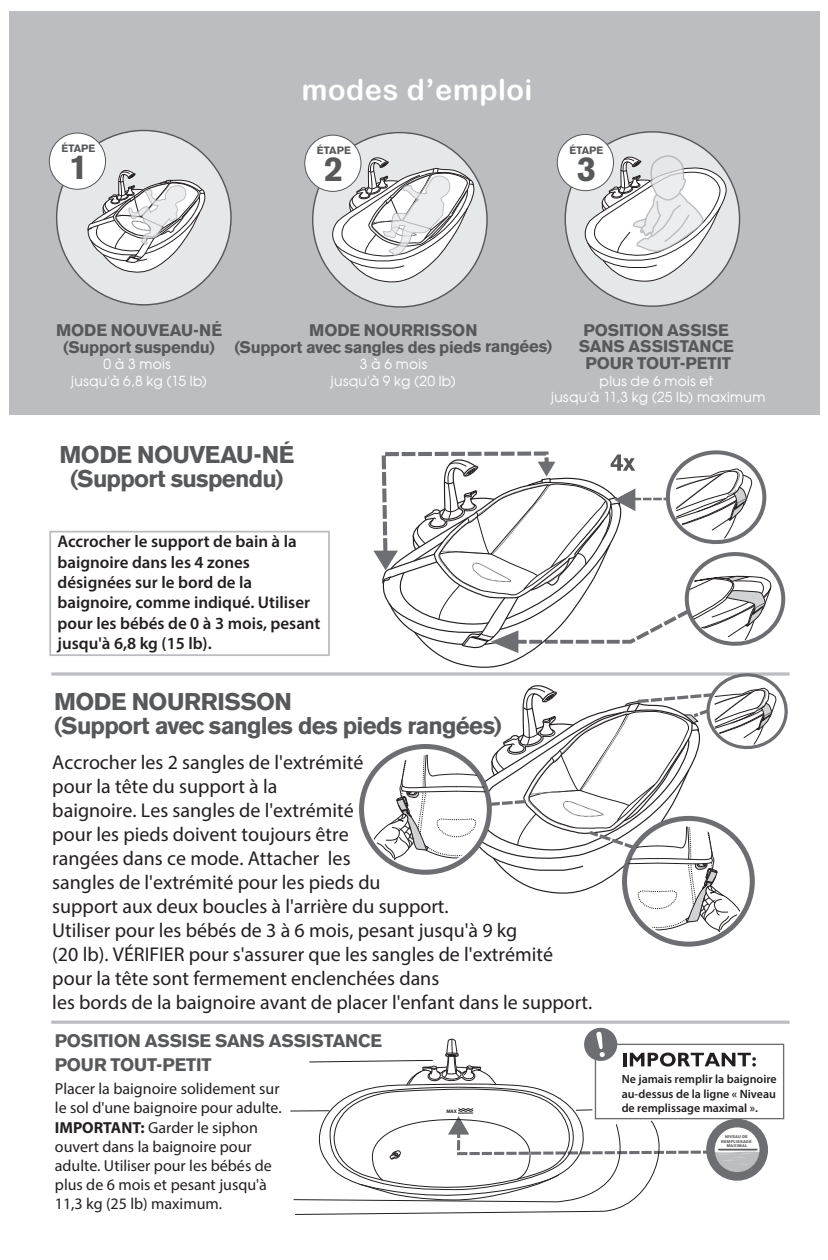
<style>
.page{position:relative;width:828px;height:1260px;background:#fff}
.page>*{position:absolute;margin:0;border:0;box-sizing:border-box;transform-origin:0 0}
.t1{font:700 34.4px "Akzidenz Grotesk BE";color:#57585a}
.t2{font:29px "Arial Rounded MT Bold";letter-spacing:.02em;color:#fff}
.t3{font:700 24px/23.8px "Akzidenz Grotesk BE";letter-spacing:-.03em;color:#57585a}
.t4{font:20px/24px "Myriad Pro";color:#231f20}
.t5{font:700 18px/24px "Akzidenz Grotesk BE";letter-spacing:-.01em;color:#57585a}
.t6{font:600 17px/20.4px "Myriad Pro";color:#231f20}
.t7{font:700 16.6px/16.6px "Akzidenz Grotesk BE";letter-spacing:-.01em;color:#57585a;text-align:center}
.t8{font:16px/19.2px "Myriad Pro";color:#231f20}
.t9{font:13.8px/16.6px "Avant Garde";letter-spacing:.025em;color:#fff;text-align:center}
.t10{font:600 12px/14.4px "Myriad Pro";color:#231f20;text-align:justify}
.t11{font:700 10.6px "Akzidenz Grotesk BE";color:#57585a}
.t12{font:700 5px "Myriad Pro";color:#231f20}
.t13{font:700 4px/4.8px "Akzidenz Grotesk BE";letter-spacing:.035em;color:#57585a;text-align:center}
.s1{font-weight:700}
</style>
<div class="page">
<svg style="left:51px;top:672px;width:321px;height:4px"></svg>
<hr style="left:51px;top:1021px;width:739px;height:3px;background:#bcbdc0">
<div style="left:49px;top:531px;width:281px;height:125px;background:#fff;border:2px solid #bcbdc0"></div>
<div style="left:10px;top:11px;width:810px;height:404px;background:#bcbdc0"></div>
<div style="left:706px;top:1119px;width:62px;height:62px;border:9px solid #6d6e71;border-radius:50%"></div>
<div style="left:595px;top:1044px;width:189px;height:75px;background:#fff;border:1px solid #6d6e71"></div>
<div style="left:57px;top:130px;width:174px;height:175px;background:#e6e7e9;border-radius:50%"></div>
<div style="left:49px;top:133px;width:57px;height:56px;background:#fff;border-radius:50%"></div>
<div style="left:49px;top:133px;width:57px;height:57px;border:1px solid #57585a;border-radius:50%"></div>
<div style="left:313px;top:133px;width:174px;height:174px;background:#e6e7e9;border-radius:50%"></div>
<div style="left:305px;top:135px;width:56px;height:56px;background:#fff;border-radius:50%"></div>
<div style="left:304px;top:135px;width:57px;height:57px;border:1px solid #57585a;border-radius:50%"></div>
<div style="left:565px;top:132px;width:175px;height:174px;background:#e6e7e9;border-radius:50%"></div>
<div style="left:557px;top:134px;width:57px;height:57px;background:#fff;border-radius:50%"></div>
<div style="left:557px;top:134px;width:57px;height:57px;border:1px solid #57585a;border-radius:50%"></div>
<svg style="left:583px;top:155px;width:145px;height:128px"></svg>
<svg style="left:87px;top:170px;width:118px;height:103px"></svg>
<svg style="left:330px;top:157px;width:144px;height:126px"></svg>
<svg style="left:435px;top:653px;width:94px;height:15px"></svg>
<svg style="left:373px;top:450px;width:413px;height:203px"></svg>
<svg style="left:362px;top:747px;width:127px;height:125px"></svg>
<svg style="left:372px;top:672px;width:418px;height:275px"></svg>
<hr style="left:290px;top:1110px;width:39px;height:1px;background:#231f20">
<svg style="left:293px;top:1027px;width:471px;height:188px"></svg>
<p class="t11" style="left:62px;top:142px;width:35px">ÉTAPE</p>
<h1 class="t1" style="left:69px;top:147px;width:21px">1</h1>
<h2 class="t2" style="left:302px;top:72px;width:232px">modes d’emploi</h2>
<p class="t11" style="left:317px;top:145px;width:35px">ÉTAPE</p>
<h1 class="t1" style="left:324px;top:149px;width:21px">2</h1>
<p class="t11" style="left:570px;top:144px;width:35px">ÉTAPE</p>
<h1 class="t1" style="left:577px;top:149px;width:21px">3</h1>
<p class="t7" style="left:56px;top:322px;width:168px">MODE NOUVEAU-NÉ (Support suspendu)</p>
<p class="t9" style="left:71px;top:356px;width:137px">0 à 3 mois<br>jusqu'à 6,8 kg (15 lb)</p>
<p class="t7" style="left:579px;top:322px;width:157px">POSITION ASSISE<br>SANS ASSISTANCE<br>POUR TOUT-PETIT</p>
<p class="t9" style="left:551px;top:372px;width:216px">plus de 6 mois et<br>jusqu'à 11,3 kg (25 lb) maximum</p>
<p class="t7" style="left:234px;top:322px;width:320px">MODE NOURRISSON<br>(Support avec sangles des pieds rangées)</p>
<p class="t9" style="left:331px;top:356px;width:127px">3 à 6 mois<br>jusqu'à 9 kg (20 lb)</p>
<p class="t3" style="left:59px;top:443px;width:237px;text-align:center">MODE NOUVEAU-NÉ (Support suspendu)</p>
<p class="t6" style="left:58px;top:531px;width:264px">Accrocher le support de bain à la baignoire dans les 4 zones désignées sur le bord de la baignoire, comme indiqué. Utiliser pour les bébés de 0 à 3 mois, pesant jusqu'à 6,8 kg (15 lb).</p>
<p class="t3" style="left:54px;top:690px;width:450px">MODE NOURRISSON<br>(Support avec sangles des pieds rangées)</p>
<p class="t4" style="left:52px;top:750px;width:541px">Accrocher les 2 sangles de l'extrémité<br>pour la tête du support à la<br>baignoire. Les sangles de l'extrémité<br>pour les pieds doivent toujours être<br>rangées dans ce mode. Attacher les<br>sangles de l'extrémité pour les pieds du<br>support aux deux boucles à l'arrière du support.<br>Utiliser pour les bébés de 3 à 6 mois, pesant jusqu'à 9 kg<br>(20 lb). VÉRIFIER pour s'assurer que les sangles de l'extrémité pour la tête sont fermement enclenchées dans<br>les bords de la baignoire avant de placer l'enfant dans le support.</p>
<p class="t5" style="left:55px;top:1029px;width:329px">POSITION ASSISE SANS ASSISTANCE<br>POUR TOUT-PETIT</p>
<p class="t8" style="left:55px;top:1079px;width:228px">Placer la baignoire solidement sur le sol d'une baignoire pour adulte.<br><span class="s1">IMPORTANT:</span> Garder le siphon ouvert dans la baignoire pour adulte. Utiliser pour les bébés de plus de 6 mois et pesant jusqu'à<br>11,3 kg (25 lb) maximum.</p>
<p class="t12" style="left:446px;top:1108px;width:12px">MAX</p>
<p class="t10" style="left:622px;top:1072px;width:157px">Ne jamais remplir la baignoire au-dessus de la ligne « Niveau de remplissage maximal ».</p>
<p class="t13" style="left:721px;top:1134px;width:32px">NIVEAU DE<br>REMPLISSAGE<br>MAXIMAL</p>
</div>
